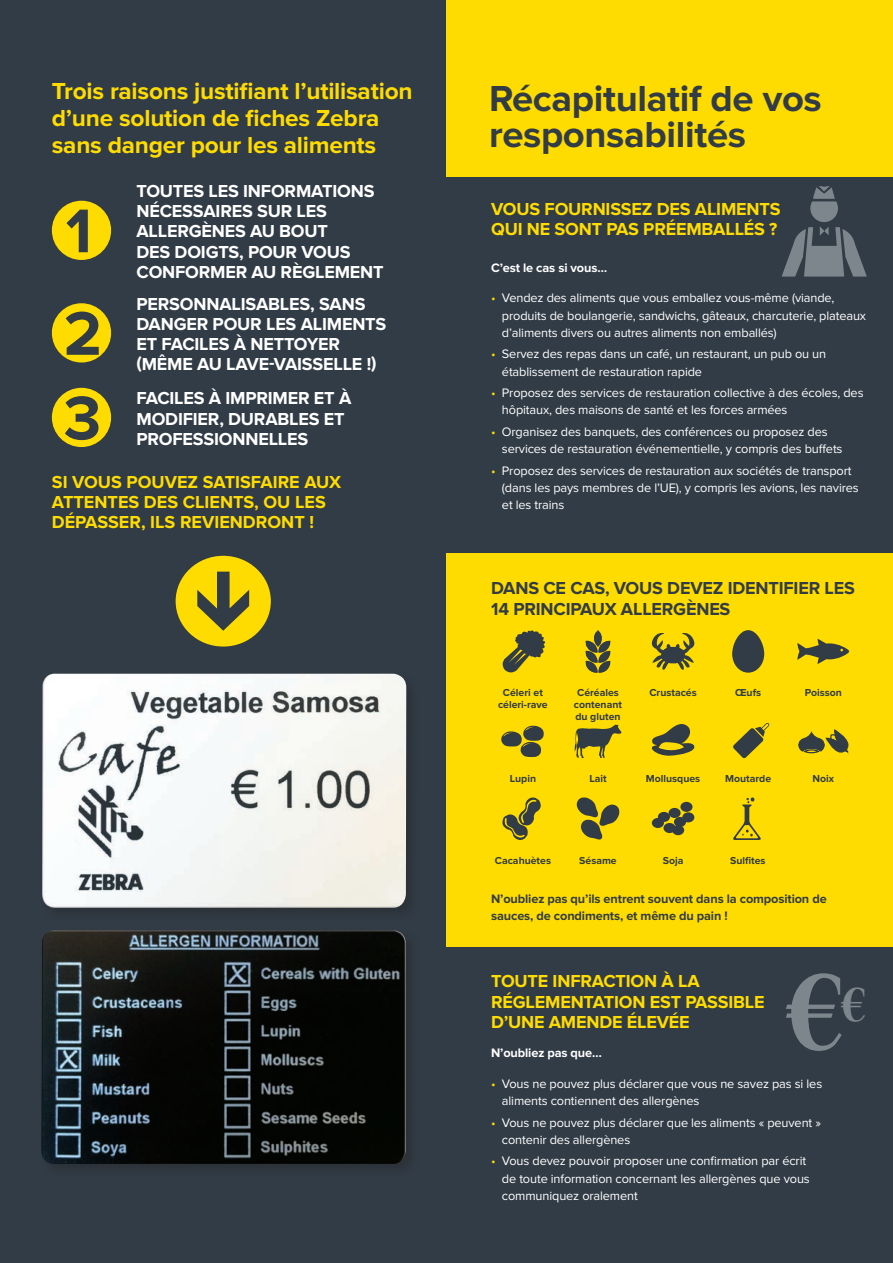
<style>
.page{position:relative;width:893px;height:1263px;background:#323c46}
.page>*{position:absolute;margin:0;border:0;box-sizing:border-box;transform-origin:0 0}
.t1{font:700 112.5px "Times New Roman";color:#7e868d}
.t2{font:700 63.9px/102.6px "Proxima Nova";color:#323c46}
.t3{font:700 48.75px "Times New Roman";color:#7e868d}
.t4{font:700 37.5px/36px "Proxima Nova";letter-spacing:-.01em;color:#323c46}
.t5{font:700 24px/27px "Proxima Nova";letter-spacing:-.01em;color:#ffdc01}
.t6{font:700 18px/20.2px "Proxima Nova";letter-spacing:-.01em;color:#fff}
.t7{font:700 18px/20.2px "Proxima Nova";letter-spacing:-.01em;color:#ffdc01}
.t8{font:700 18px/20.2px "Proxima Nova";letter-spacing:-.01em;color:#323c46}
.t9{font:12.75px/17.2px "Proxima Nova";letter-spacing:-.01em;color:#fff}
.t10{font:700 12.75px/17.2px "Proxima Nova";letter-spacing:-.01em;color:#323c46}
.t11{font:700 12.75px "Proxima Nova";letter-spacing:-.01em;color:#fff}
.t12{font:700 10.5px/12px "Proxima Nova";color:#323c46;text-align:center}
.s1{color:#ffdc01}
</style>
<div class="page">
<div style="left:40px;top:671px;width:381px;height:251px;background:#303942"></div>
<img style="left:42px;top:674px;width:365px;height:234px">
<div style="left:39px;top:928px;width:381px;height:250px;background:#303841"></div>
<img style="left:41px;top:930px;width:365px;height:234px">
<div style="left:52px;top:201px;width:59px;height:59px;background:#ffdc01;border-radius:50%"></div>
<div style="left:52px;top:303px;width:59px;height:59px;background:#ffdc01;border-radius:50%"></div>
<div style="left:52px;top:388px;width:59px;height:59px;background:#ffdc01;border-radius:50%"></div>
<svg style="left:176px;top:556px;width:95px;height:90px"></svg>
<div style="left:446px;top:0;width:447px;height:176px;background:#ffdc01"></div>
<div style="left:446px;top:553px;width:447px;height:393px;background:#ffdc01"></div>
<svg style="left:585px;top:632px;width:26px;height:41px"></svg>
<svg style="left:502px;top:797px;width:39px;height:43px"></svg>
<svg style="left:782px;top:186px;width:85px;height:91px"></svg>
<svg style="left:732px;top:630px;width:32px;height:43px"></svg>
<svg style="left:797px;top:639px;width:52px;height:25px"></svg>
<svg style="left:651px;top:633px;width:44px;height:37px"></svg>
<svg style="left:502px;top:630px;width:44px;height:43px"></svg>
<svg style="left:574px;top:724px;width:47px;height:34px"></svg>
<svg style="left:651px;top:724px;width:44px;height:32px"></svg>
<svg style="left:733px;top:723px;width:36px;height:35px"></svg>
<svg style="left:798px;top:729px;width:51px;height:25px"></svg>
<svg style="left:501px;top:725px;width:43px;height:32px"></svg>
<svg style="left:577px;top:797px;width:42px;height:43px"></svg>
<div style="left:652px;top:818px;width:12px;height:10px;background:#323c46;border-radius:50%"></div>
<div style="left:663px;top:823px;width:13px;height:10px;background:#323c46;border-radius:50%"></div>
<div style="left:658px;top:812px;width:12px;height:10px;background:#323c46;border-radius:50%"></div>
<div style="left:672px;top:825px;width:12px;height:10px;background:#323c46;border-radius:50%"></div>
<div style="left:674px;top:817px;width:12px;height:10px;background:#323c46;border-radius:50%"></div>
<div style="left:668px;top:808px;width:13px;height:10px;background:#323c46;border-radius:50%"></div>
<div style="left:682px;top:812px;width:12px;height:10px;background:#323c46;border-radius:50%"></div>
<div style="left:680px;top:802px;width:12px;height:10px;background:#323c46;border-radius:50%"></div>
<svg style="left:733px;top:797px;width:28px;height:43px"></svg>
<h3 class="t5" style="left:52px;top:78px;width:362px">Trois raisons justifiant l’utilisation d’une solution de fiches Zebra sans danger pour les aliments</h3>
<h3 class="t6" style="left:136px;top:181px;width:249px">TOUTES LES INFORMATIONS<br>NÉCESSAIRES SUR LES<br>ALLERGÈNES AU BOUT<br>DES DOIGTS, POUR VOUS<br>CONFORMER AU RÈGLEMENT</h3>
<h3 class="t6" style="left:136px;top:294px;width:251px">PERSONNALISABLES, SANS<br>DANGER POUR LES ALIMENTS<br>ET FACILES À NETTOYER (MÊME AU LAVE-VAISSELLE !)</h3>
<h3 class="t6" style="left:136px;top:389px;width:216px">FACILES À IMPRIMER ET À<br>MODIFIER, DURABLES ET<br>PROFESSIONNELLES</h3>
<h3 class="t7" style="left:52px;top:472px;width:291px">SI VOUS POUVEZ SATISFAIRE AUX<br>ATTENTES DES CLIENTS, OU LES<br>DÉPASSER, ILS REVIENDRONT !</h3>
<h2 class="t2" style="left:64px;top:181px;width:40px">1<br>2</h2>
<h2 class="t2" style="left:64px;top:368px;width:39px">3</h2>
<h3 class="t4" style="left:489px;top:81px;width:334px">Récapitulatif de vos responsabilités</h3>
<h3 class="t7" style="left:491px;top:199px;width:291px">VOUS FOURNISSEZ DES ALIMENTS<br>QUI NE SONT PAS PRÉEMBALLÉS ?</h3>
<p class="t11" style="left:491px;top:260px;width:118px">C’est le cas si vous…</p>
<p class="t9" style="left:502px;top:290px;width:366px;text-indent:-11px"><span class="s1">•</span> Vendez des aliments que vous emballez vous-même (viande, produits de boulangerie, sandwichs, gâteaux, charcuterie, plateaux d’aliments divers ou autres aliments non emballés)</p>
<p class="t9" style="left:502px;top:346px;width:326px;text-indent:-11px"><span class="s1">•</span> Servez des repas dans un café, un restaurant, un pub ou un établissement de restauration rapide</p>
<p class="t9" style="left:502px;top:384px;width:363px;text-indent:-11px"><span class="s1">•</span> Proposez des services de restauration collective à des écoles, des hôpitaux, des maisons de santé et les forces armées</p>
<p class="t9" style="left:502px;top:423px;width:342px;text-indent:-11px"><span class="s1">•</span> Organisez des banquets, des conférences ou proposez des services de restauration événementielle, y compris des buffets</p>
<p class="t9" style="left:502px;top:462px;width:358px;text-indent:-11px"><span class="s1">•</span> Proposez des services de restauration aux sociétés de transport (dans les pays membres de l’UE), y compris les avions, les navires et les trains</p>
<h3 class="t8" style="left:491px;top:579px;width:365px">DANS CE CAS, VOUS DEVEZ IDENTIFIER LES<br>14 PRINCIPAUX ALLERGÈNES</h3>
<p class="t12" style="left:574px;top:687px;width:50px">Céréales contenant du gluten</p>
<p class="t12" style="left:503px;top:687px;width:41px">Céleri et</p>
<p class="t12" style="left:649px;top:687px;width:49px">Crustacés</p>
<p class="t12" style="left:735px;top:687px;width:27px">Œufs</p>
<p class="t12" style="left:805px;top:687px;width:39px">Poisson</p>
<p class="t12" style="left:498px;top:699px;width:51px">céleri-rave</p>
<p class="t12" style="left:510px;top:773px;width:28px">Lupin</p>
<p class="t12" style="left:589px;top:773px;width:19px">Lait</p>
<p class="t12" style="left:725px;top:773px;width:48px">Moutarde</p>
<p class="t12" style="left:812px;top:773px;width:23px">Noix</p>
<p class="t12" style="left:646px;top:773px;width:56px">Mollusques</p>
<p class="t12" style="left:495px;top:854px;width:58px">Cacahuètes</p>
<p class="t12" style="left:579px;top:854px;width:39px">Sésame</p>
<p class="t12" style="left:663px;top:854px;width:22px">Soja</p>
<p class="t12" style="left:730px;top:854px;width:37px">Sulfites</p>
<p class="t10" style="left:491px;top:890px;width:337px">N’oubliez pas qu’ils entrent souvent dans la composition de sauces, de condiments, et même du pain !</p>
<h3 class="t7" style="left:491px;top:972px;width:275px">TOUTE INFRACTION À LA<br>RÉGLEMENTATION EST PASSIBLE<br>D’UNE AMENDE ÉLEVÉE</h3>
<h1 class="t1" style="left:787px;top:934px;width:58px">€</h1>
<h3 class="t3" style="left:841px;top:971px;width:26px">€</h3>
<p class="t11" style="left:491px;top:1045px;width:112px">N’oubliez pas que…</p>
<p class="t9" style="left:502px;top:1075px;width:322px;text-indent:-11px"><span class="s1">•</span> Vous ne pouvez plus déclarer que vous ne savez pas si les aliments contiennent des allergènes</p>
<p class="t9" style="left:502px;top:1114px;width:321px;text-indent:-11px"><span class="s1">•</span> Vous ne pouvez plus déclarer que les aliments « peuvent » contenir des allergènes</p>
<p class="t9" style="left:502px;top:1153px;width:309px;text-indent:-11px"><span class="s1">•</span> Vous devez pouvoir proposer une confirmation par écrit de toute information concernant les allergènes que vous communiquez oralement</p>
</div>
